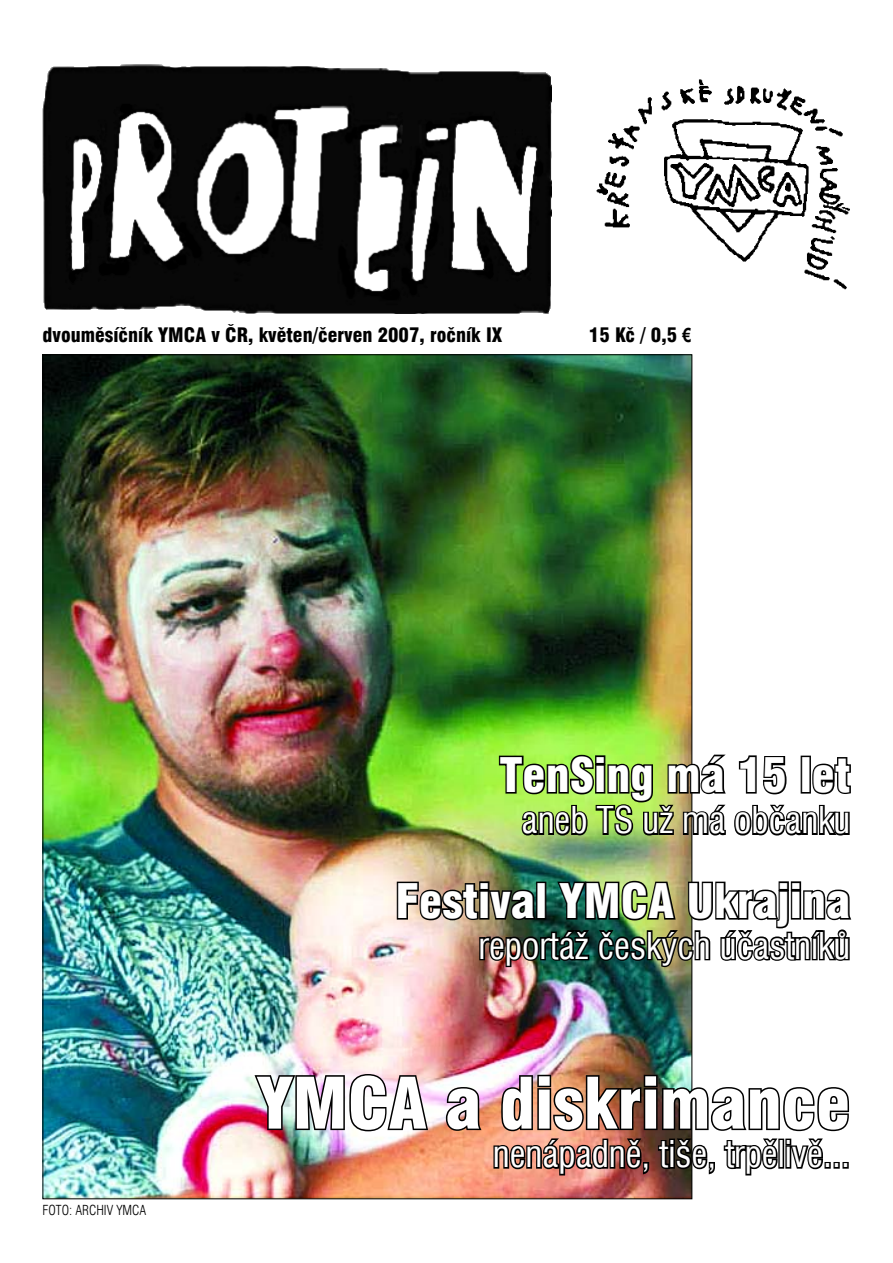
<style>
.page{position:relative;width:893px;height:1263px;background:#fff}
.page>*{position:absolute;margin:0;border:0;box-sizing:border-box;transform-origin:0 0}
.t1{font:condensed 69px "Swiss 721 AT Black";color:#fff}
.t2{font:condensed 46.5px "Swiss 721 AT Black";color:#fff}
.t3{font:36px "Swiss 721 AT Condensed";color:#fff}
.t4{font:condensed 19.5px "Swiss 721 AT Black";color:#000}
.t5{font:condensed 13.5px "Swiss 721 AT Light";color:#000}
.s1{font-family:"Arial Narrow";font-weight:700;font-stretch:normal}
</style>
<div class="page">
<img style="left:45px;top:356px;width:645px;height:841px">
<img style="left:596px;top:79px;width:253px;height:210px">
<img style="left:43px;top:64px;width:509px;height:250px">
<img style="left:252px;top:1055px;width:178px;height:78px">
<svg style="left:444px;top:1085px;width:39px;height:47px;background:#a38183"></svg>
<img style="left:395px;top:857px;width:457px;height:112px">
<img style="left:492px;top:1073px;width:358px;height:104px">
<div style="left:824px;top:1162px;width:7px;height:7px;border:3px solid #000"></div>
<div style="left:833px;top:1162px;width:7px;height:7px;border:3px solid #000"></div>
<div style="left:842px;top:1162px;width:7px;height:7px;border:3px solid #000"></div>
<svg style="left:497px;top:753px;width:354px;height:85px"></svg>
<p class="t4" style="left:43px;top:323px;width:461px">dvouměsíčník YMCA v ČR, květen/červen 2007, ročník IX</p>
<p class="t4" style="left:589px;top:323px;width:104px">15 Kč / 0,5 <span class="s1">€</span></p>
<p class="t2" style="left:500px;top:747px;width:352px">TenSing má 15 let</p>
<p class="t3" style="left:522px;top:799px;width:330px">aneb TS už má občanku</p>
<p class="t2" style="left:395px;top:873px;width:457px">Festival YMCA Ukrajina</p>
<p class="t3" style="left:479px;top:924px;width:373px">reportáž českých účastníků</p>
<h1 class="t1" style="left:257px;top:1061px;width:595px">YMCA a diskrimance</h1>
<p class="t5" style="left:43px;top:1202px;width:105px">FOTO: ARCHIV YMCA</p>
<p class="t3" style="left:493px;top:1133px;width:359px">nenápadně, tiše, trpělivě...</p>
</div>
